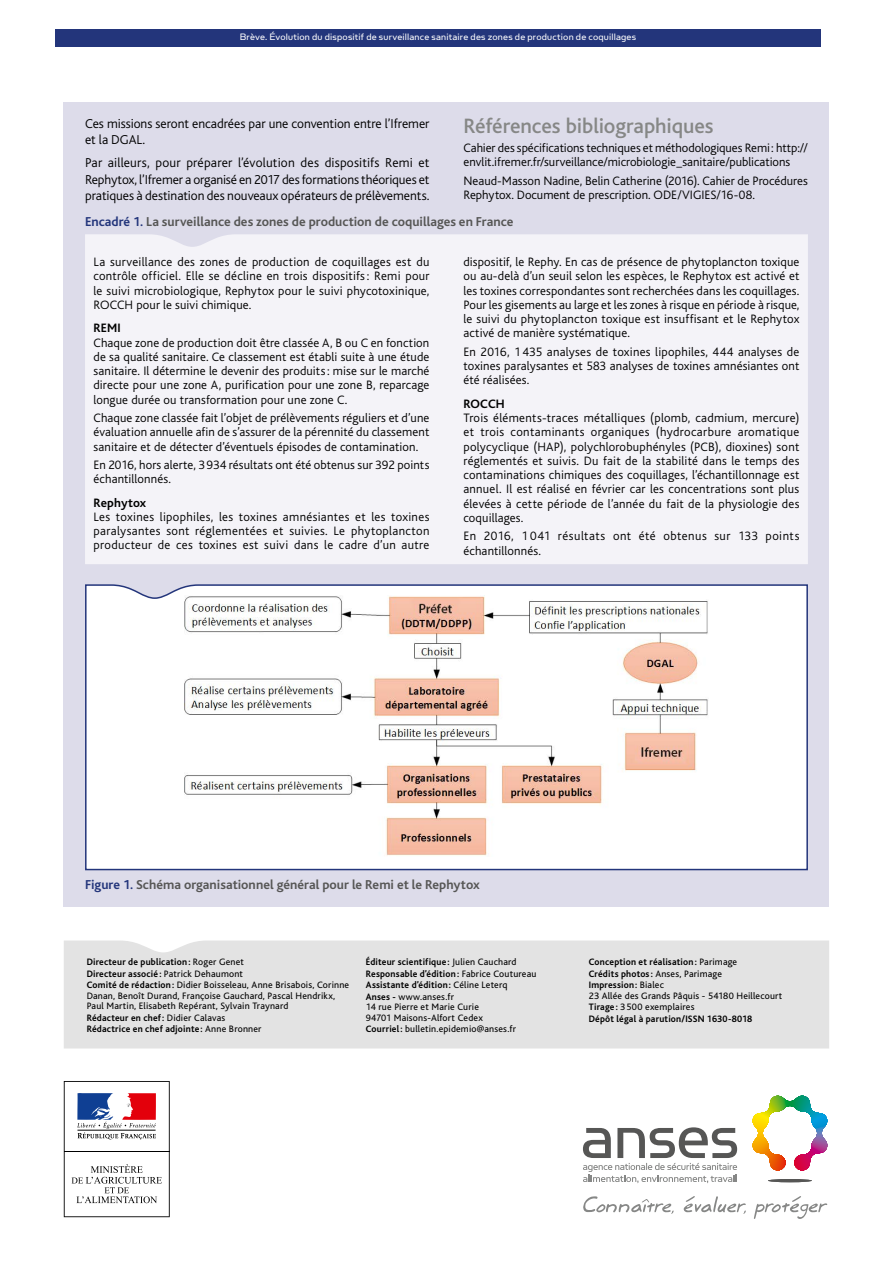
<style>
.page{position:relative;width:893px;height:1263px;background:#fff}
.page>*{position:absolute;margin:0;border:0;box-sizing:border-box;transform-origin:0 0}
.ST_Biblio-Merci{font:500 21.75px "Bliss";letter-spacing:-.005em;color:#868786}
.TEXTE_COURANT{font:300 13.5px/16.5px "Bliss";letter-spacing:-.005em;color:#000}
.Titre_tablo-Fig_FR{font:700 13.5px "Bliss";color:#565655}
.Encadré_texte{font:300 12.75px/14.2px "Bliss";letter-spacing:.01em;color:#000;text-align:justify}
.Texte_Biblio-Merci{font:300 12.75px/14.2px "Bliss";color:#000}
.Encadré_texte-2{font:300 12.75px/14.2px "Bliss";letter-spacing:.035em;color:#000}
.Encadré_ST{font:700 12.75px "Bliss";letter-spacing:.01em;color:#000}
.Titre_tete{font:10.5px "Simian Text Orangutan";letter-spacing:.02em;color:#fff}
.Ours{font:9.75px/10.5px "Bliss";letter-spacing:.02em;color:#000}
.Ours-2{font:700 9.75px "Bliss";letter-spacing:.02em;color:#000;scale:.96 1}
.s1{color:#23357b}
.s2{font-weight:400}
.s3{font-weight:700}
</style>
<div class="page">
<div style="left:64px;top:940px;width:765px;height:108px;background:#e3e3e3"></div>
<svg style="left:64px;top:1081px;width:106px;height:136px"></svg>
<svg style="left:752px;top:1095px;width:76px;height:76px"></svg>
<hr style="left:788px;top:1133px;width:3px;height:38px;background:#e3000b">
<hr style="left:768px;top:1179px;width:44px;height:3px;background:#565655;border-radius:50%">
<svg style="left:583px;top:1127px;width:154px;height:56px"></svg>
<svg style="left:583px;top:1196px;width:244px;height:23px"></svg>
<div style="left:64px;top:102px;width:765px;height:804px;background:#dddcea"></div>
<div style="left:55px;top:30px;width:766px;height:17px;background:#23357b"></div>
<div style="left:85px;top:234px;width:723px;height:330px;background:#f4f3f8"></div>
<svg style="left:85px;top:584px;width:723px;height:287px;background:#f3edeb"></svg>
<p class="Titre_tete" style="left:240px;top:31px;width:398px">Brève. Évolution du dispositif de surveillance sanitaire des zones de production de coquillages</p>
<p class="TEXTE_COURANT" style="left:85px;top:116px;width:346px">Ces missions seront encadrées par une convention entre l’Ifremer et la DGAL.</p>
<p class="TEXTE_COURANT" style="left:85px;top:155px;width:346px;text-align:justify">Par ailleurs, pour préparer l’évolution des dispositifs Remi et Rephytox, l’Ifremer a organisé en 2017 des formations théoriques et pratiques à destination des nouveaux opérateurs de prélèvements.</p>
<p class="ST_Biblio-Merci" style="left:463px;top:115px;width:252px">Références bibliographiques</p>
<p class="Texte_Biblio-Merci" style="left:463px;top:141px;width:346px">Cahier des spécifications techniques et méthodologiques Remi: http:// envlit.ifremer.fr/surveillance/microbiologie_sanitaire/publications</p>
<p class="Texte_Biblio-Merci" style="left:463px;top:174px;width:346px">Neaud-Masson Nadine, Belin Catherine (2016). Cahier de Procédures<br>Rephytox. Document de prescription. ODE/VIGIES/16-08.</p>
<p class="Titre_tablo-Fig_FR" style="left:85px;top:214px;width:430px"><span class="s1">Encadré 1.</span> La surveillance des zones de production de coquillages en France</p>
<p class="Encadré_texte" style="left:94px;top:255px;width:337px">La surveillance des zones de production de coquillages est du contrôle officiel. Elle se décline en trois dispositifs: Remi pour le suivi microbiologique, Rephytox pour le suivi phycotoxinique, ROCCH pour le suivi chimique.</p>
<p class="Encadré_ST" style="left:94px;top:321px;width:29px">REMI</p>
<p class="Encadré_texte" style="left:94px;top:335px;width:337px">Chaque zone de production doit être classée A, B ou C en fonction de sa qualité sanitaire. Ce classement est établi suite à une étude sanitaire. Il détermine le devenir des produits: mise sur le marché directe pour une zone A, purification pour une zone B, reparcage longue durée ou transformation pour une zone C.</p>
<p class="Encadré_texte" style="left:94px;top:411px;width:337px">Chaque zone classée fait l’objet de prélèvements réguliers et d’une évaluation annuelle afin de s’assurer de la pérennité du classement sanitaire et de détecter d’éventuels épisodes de contamination.</p>
<p class="Encadré_texte" style="left:94px;top:458px;width:337px">En 2016, hors alerte, 3934 résultats ont été obtenus sur 392 points échantillonnés.</p>
<p class="Encadré_ST" style="left:94px;top:496px;width:54px">Rephytox</p>
<p class="Encadré_texte" style="left:94px;top:510px;width:337px">Les toxines lipophiles, les toxines amnésiantes et les toxines paralysantes sont réglementées et suivies. Le phytoplancton producteur de ces toxines est suivi dans le cadre d’un autre</p>
<p class="Encadré_texte" style="left:463px;top:255px;width:337px">dispositif, le Rephy. En cas de présence de phytoplancton toxique ou au-delà d’un seuil selon les espèces, le Rephytox est activé et les toxines correspondantes sont recherchées dans les coquillages.<br>Pour les gisements au large et les zones à risque en période à risque, le suivi du phytoplancton toxique est insuffisant et le Rephytox activé de manière systématique.</p>
<p class="Encadré_texte" style="left:463px;top:345px;width:337px">En 2016, 1 435 analyses de toxines lipophiles, 444 analyses de toxines paralysantes et 583 analyses de toxines amnésiantes ont été réalisées.</p>
<p class="Encadré_ST" style="left:463px;top:397px;width:43px">ROCCH</p>
<p class="Encadré_texte" style="left:463px;top:411px;width:337px">Trois éléments-traces métalliques (plomb, cadmium, mercure) et trois contaminants organiques (hydrocarbure aromatique polycyclique (HAP), polychlorobuphényles (PCB), dioxines) sont réglementés et suivis. Du fait de la stabilité dans le temps des contaminations chimiques des coquillages, l’échantillonnage est annuel. Il est réalisé en février car les concentrations sont plus élevées à cette période de l’année du fait de la physiologie des coquillages.</p>
<p class="Encadré_texte-2" style="left:463px;top:529px;width:337px">En 2016, 1 041 résultats ont été obtenus sur 133 points échantillonnés.</p>
<p class="Titre_tablo-Fig_FR" style="left:85px;top:877px;width:396px"><span class="s1">Figure 1.</span> Schéma organisationnel général pour le Remi et le Rephytox</p>
<p class="Ours-2" style="left:87px;top:957px;width:165px">Directeur de publication: <span class="s2">Roger Genet</span></p>
<p class="Ours-2" style="left:87px;top:968px;width:164px">Directeur associé: <span class="s2">Patrick Dehaumont</span></p>
<p class="Ours" style="left:87px;top:980px;width:264px"><span class="s3">Comité de rédaction:</span> Didier Boisseleau, Anne Brisabois, Corinne<br>Danan, Benoît Durand, Françoise Gauchard, Pascal Hendrikx,<br>Paul Martin, Elisabeth Repérant, Sylvain Traynard</p>
<p class="Ours-2" style="left:87px;top:1013px;width:146px">Rédacteur en chef: <span class="s2">Didier Calavas</span></p>
<p class="Ours-2" style="left:87px;top:1024px;width:184px">Rédactrice en chef adjointe: <span class="s2">Anne Bronner</span></p>
<p class="Ours-2" style="left:366px;top:957px;width:158px">Éditeur scientifique: <span class="s2">Julien Cauchard</span></p>
<p class="Ours-2" style="left:366px;top:968px;width:179px">Responsable d’édition: <span class="s2">Fabrice Coutureau</span></p>
<p class="Ours-2" style="left:366px;top:980px;width:149px">Assistante d’édition: <span class="s2">Céline Leterq</span></p>
<p class="Ours" style="left:366px;top:992px;width:119px"><span class="s3">Anses -</span> www.anses.fr<br>14 rue Pierre et Marie Curie<br>94701 Maisons-Alfort Cedex</p>
<p class="Ours" style="left:366px;top:1024px;width:152px"><span class="s3">Courriel:</span> bulletin.epidemio@anses.fr</p>
<p class="Ours-2" style="left:589px;top:957px;width:156px">Conception et réalisation: <span class="s2">Parimage</span></p>
<p class="Ours-2" style="left:589px;top:968px;width:140px">Crédits photos: <span class="s2">Anses, Parimage</span></p>
<p class="Ours" style="left:589px;top:980px;width:195px"><span class="s3">Impression:</span> Bialec<br>23 Allée des Grands Pâquis - 54180 Heillecourt</p>
<p class="Ours" style="left:589px;top:1002px;width:107px"><span class="s3">Tirage:</span> 3500 exemplaires</p>
<p class="Ours-2" style="left:589px;top:1014px;width:172px">Dépôt légal à parution/ISSN 1630-8018</p>
</div>
